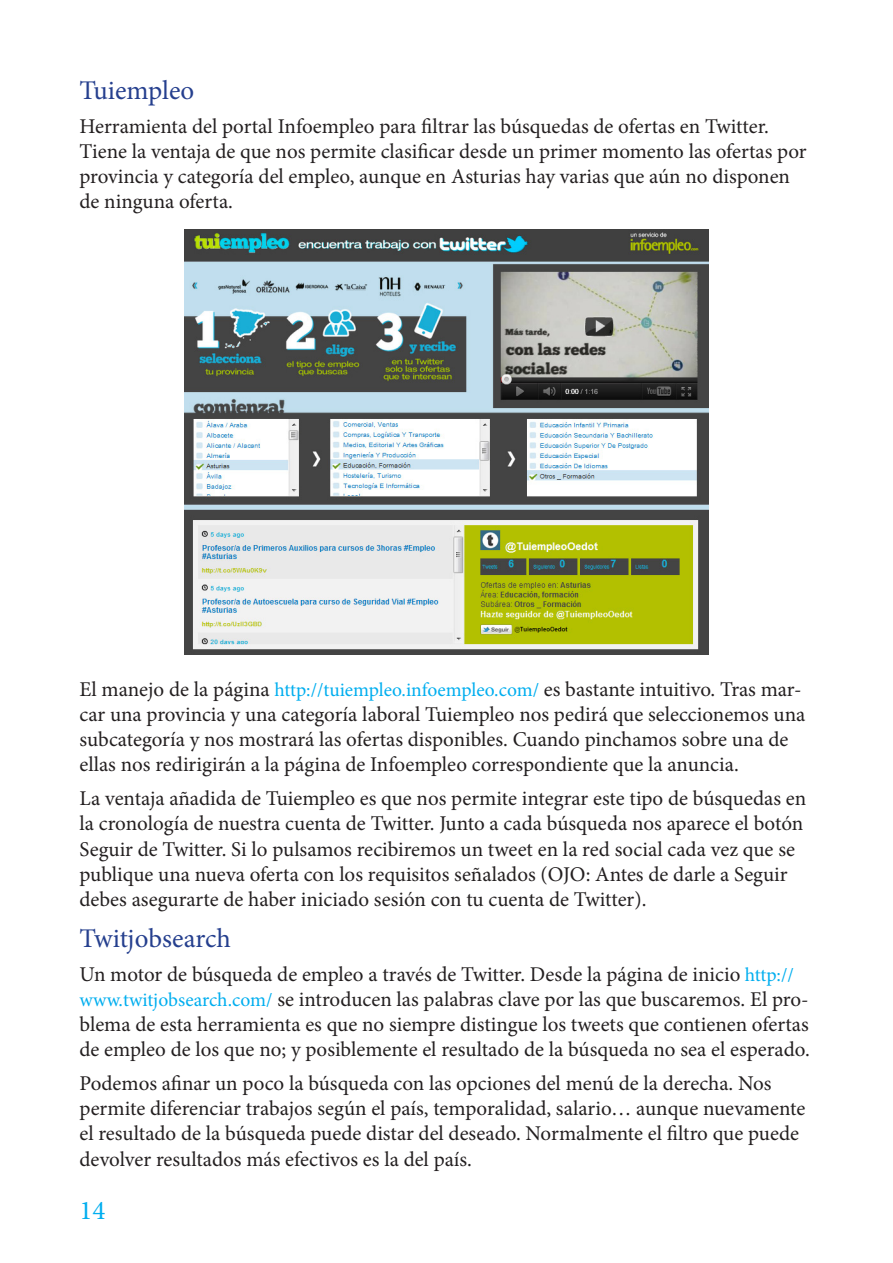
<style>
.page{position:relative;width:893px;height:1263px;background:#fff}
.page>*{position:absolute;margin:0;border:0;box-sizing:border-box;transform-origin:0 0}
.t1{font:27px "Minion Pro";color:#253f8e}
.t2{font:27px "Minion Pro";color:#00aeef}
.t3{font:21px/25.2px "Minion Pro";color:#231f20}
.s1{font-size:19.5px;color:#00aeef}
</style>
<div class="page">
<img style="left:184px;top:230px;width:525px;height:425px">
<p class="t1" style="left:80px;top:72px;width:116px">Tuiempleo</p>
<p class="t3" style="left:80px;top:114px;width:729px">Herramienta del portal Infoempleo para filtrar las búsquedas de ofertas en Twitter.<br>Tiene la ventaja de que nos permite clasificar desde un primer momento las ofertas por provincia y categoría del empleo, aunque en Asturias hay varias que aún no disponen de ninguna oferta.</p>
<p class="t3" style="left:80px;top:677px;width:727px">El manejo de la página <span class="s1">http://tuiempleo.infoempleo.com/</span> es bastante intuitivo. Tras mar&shy;car una provincia y una categoría laboral Tuiempleo nos pedirá que seleccionemos una subcategoría y nos mostrará las ofertas disponibles. Cuando pinchamos sobre una de ellas nos redirigirán a la página de Infoempleo correspondiente que la anuncia.</p>
<p class="t3" style="left:80px;top:786px;width:728px">La ventaja añadida de Tuiempleo es que nos permite integrar este tipo de búsquedas en la cronología de nuestra cuenta de Twitter. Junto a cada búsqueda nos aparece el botón Seguir de Twitter. Si lo pulsamos recibiremos un tweet en la red social cada vez que se publique una nueva oferta con los requisitos señalados (OJO: Antes de darle a Seguir debes asegurarte de haber iniciado sesión con tu cuenta de Twitter).</p>
<p class="t1" style="left:80px;top:920px;width:153px">Twitjobsearch</p>
<p class="t3" style="left:80px;top:961px;width:732px">Un motor de búsqueda de empleo a través de Twitter. Desde la página de inicio <span class="s1">http:// www.twitjobsearch.com/</span> se introducen las palabras clave por las que buscaremos. El pro&shy;blema de esta herramienta es que no siempre distingue los tweets que contienen ofertas de empleo de los que no; y posiblemente el resultado de la búsqueda no sea el esperado.</p>
<p class="t3" style="left:80px;top:1071px;width:727px">Podemos afinar un poco la búsqueda con las opciones del menú de la derecha. Nos permite diferenciar trabajos según el país, temporalidad, salario… aunque nuevamente el resultado de la búsqueda puede distar del deseado. Normalmente el filtro que puede devolver resultados más efectivos es la del país.</p>
<p class="t2" style="left:80px;top:1192px;width:27px">14</p>
</div>
